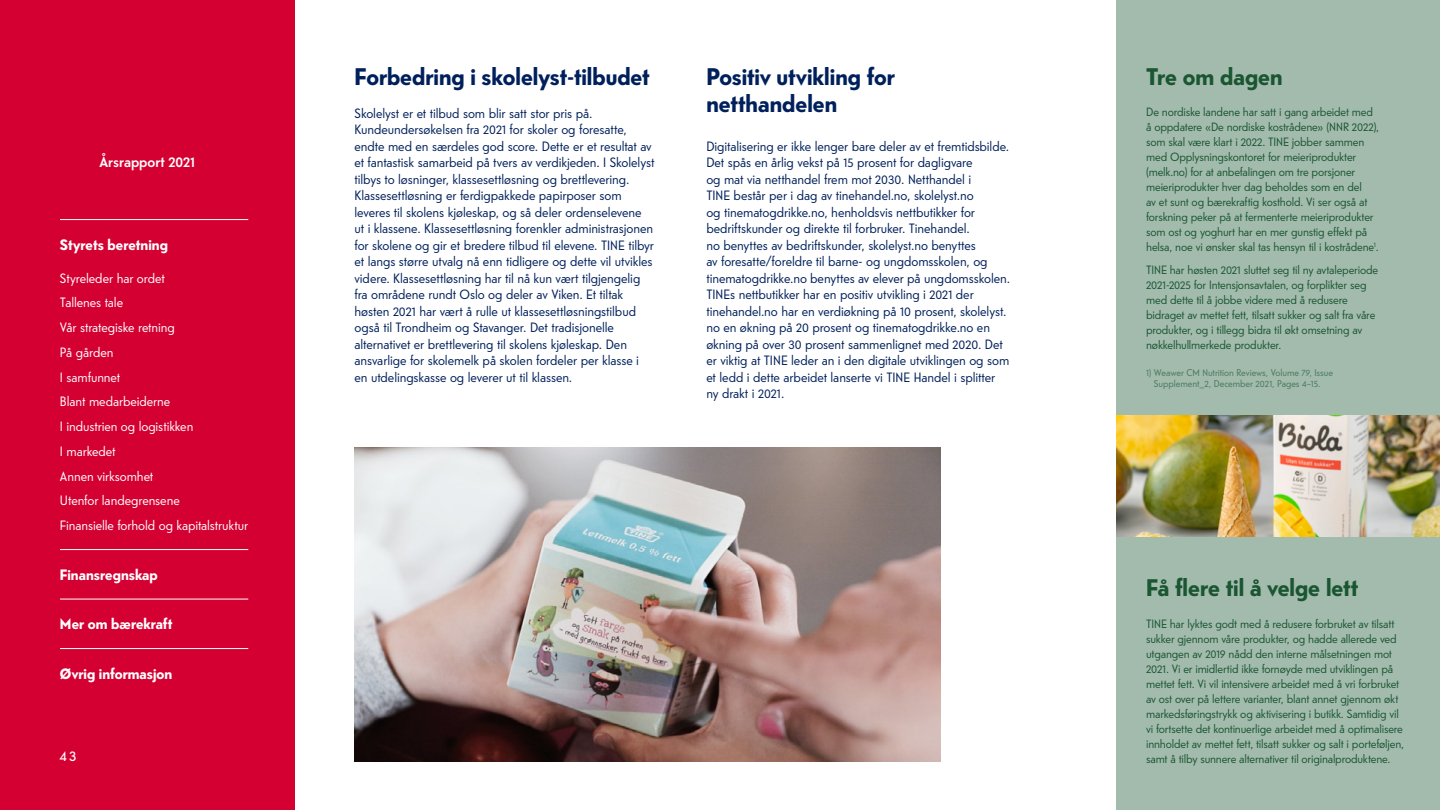
<style>
.page{position:relative;width:1440px;height:810px;background:#fff}
.page>*{position:absolute;margin:0;border:0;box-sizing:border-box;transform-origin:0 0}
.t1{font:700 24px/27px "Telefon";color:#00205b}
.t2{font:700 24px "Telefon";letter-spacing:-.005em;color:#1a5632}
.t3{font:700 15px "Telefon";color:#fff}
.t4{font:500 15px "Telefon";color:#fff}
.t5{font:13.5px/16.5px "Telefon Blond";letter-spacing:-.01em;color:#00205b}
.t6{font:13.5px/24.8px "Telefon Blond";letter-spacing:-.01em;color:#fff}
.t7{font:13.5px "Telefon";color:#fff}
.t8{font:12px/15px "Telefon Blond";letter-spacing:-.02em;color:#1a5632}
.t9{font:9.75px/11.2px "Telefon Blond";letter-spacing:-.005em;color:#48785b;text-align:center}
</style>
<div class="page">
<div style="left:0;top:0;width:295px;height:810px;background:#d50032"></div>
<hr style="left:60px;top:219px;width:188px;height:1px;background:#fff">
<hr style="left:60px;top:549px;width:188px;height:1px;background:#fff">
<hr style="left:60px;top:599px;width:188px;height:1px;background:#fff">
<hr style="left:60px;top:648px;width:188px;height:1px;background:#fff">
<img style="left:1116px;top:415px;width:324px;height:122px">
<div style="left:1116px;top:1px;width:324px;height:414px;background:#a3bbad"></div>
<div style="left:1116px;top:537px;width:324px;height:273px;background:#a3bbad"></div>
<img style="left:355px;top:448px;width:585px;height:313px">
<p class="t4" style="left:100px;top:151px;width:97px">Årsrapport 2021</p>
<p class="t3" style="left:60px;top:234px;width:109px">Styrets beretning</p>
<p class="t6" style="left:60px;top:265px;width:190px">Styreleder har ordet<br>Tallenes tale<br>Vår strategiske retning<br>På gården<br>I samfunnet<br>Blant medarbeiderne<br>I industrien og logistikken<br>I markedet<br>Annen virksomhet<br>Utenfor landegrensene<br>Finansielle forhold og kapitalstruktur</p>
<p class="t3" style="left:60px;top:564px;width:99px">Finansregnskap</p>
<p class="t3" style="left:60px;top:614px;width:114px">Mer om bærekraft</p>
<p class="t3" style="left:60px;top:663px;width:114px">Øvrig informasjon</p>
<p class="t7" style="left:60px;top:748px;width:18px">43</p>
<h1 class="t1" style="left:355px;top:62px;width:297px">Forbedring i skolelyst-tilbudet</h1>
<p class="t5" style="left:355px;top:105px;width:301px">Skolelyst er et tilbud som blir satt stor pris på.<br>Kundeundersøkelsen fra 2021 for skoler og foresatte, endte med en særdeles god score. Dette er et resultat av et fantastisk samarbeid på tvers av verdikjeden. I Skolelyst tilbys to løsninger, klassesettløsning og brettlevering.<br>Klassesettløsning er ferdigpakkede papirposer som leveres til skolens kjøleskap, og så deler ordenselevene ut i klassene. Klassesettløsning forenkler administrasjonen for skolene og gir et bredere tilbud til elevene. TINE tilbyr et langs større utvalg nå enn tidligere og dette vil utvikles videre. Klassesettløsning har til nå kun vært tilgjengelig fra områdene rundt Oslo og deler av Viken. Et tiltak høsten 2021 har vært å rulle ut klassesettløsningstilbud også til Trondheim og Stavanger. Det tradisjonelle alternativet er brettlevering til skolens kjøleskap. Den ansvarlige for skolemelk på skolen fordeler per klasse i en utdelingskasse og leverer ut til klassen.</p>
<h1 class="t1" style="left:706px;top:62px;width:190px">Positiv utvikling for netthandelen</h1>
<p class="t5" style="left:706px;top:138px;width:305px">Digitalisering er ikke lenger bare deler av et fremtidsbilde.<br>Det spås en årlig vekst på 15 prosent for dagligvare<br>og mat via netthandel frem mot 2030. Netthandel i<br>TINE består per i dag av tinehandel.no, skolelyst.no<br>og tinematogdrikke.no, henholdsvis nettbutikker for bedriftskunder og direkte til forbruker. Tinehandel.<br>no benyttes av bedriftskunder, skolelyst.no benyttes<br>av foresatte/foreldre til barne- og ungdomsskolen, og tinematogdrikke.no benyttes av elever på ungdomsskolen.<br>TINEs nettbutikker har en positiv utvikling i 2021 der tinehandel.no har en verdiøkning på 10 prosent, skolelyst. no en økning på 20 prosent og tinematogdrikke.no en økning på over 30 prosent sammenlignet med 2020. Det er viktig at TINE leder an i den digitale utviklingen og som et ledd i dette arbeidet lanserte vi TINE Handel i splitter ny drakt i 2021.</p>
<h1 class="t2" style="left:1146px;top:60px;width:138px">Tre om dagen</h1>
<p class="t8" style="left:1146px;top:104px;width:235px">De nordiske landene har satt i gang arbeidet med å oppdatere «De nordiske kostrådene» (NNR 2022), som skal være klart i 2022. TINE jobber sammen med Opplysningskontoret for meieriprodukter (melk.no) for at anbefalingen om tre porsjoner meieriprodukter hver dag beholdes som en del<br>av et sunt og bærekraftig kosthold. Vi ser også at forskning peker på at fermenterte meieriprodukter som ost og yoghurt har en mer gunstig effekt på helsa, noe vi ønsker skal tas hensyn til i kostrådene<sup>1</sup>.</p>
<p class="t8" style="left:1146px;top:263px;width:234px">TINE har høsten 2021 sluttet seg til ny avtaleperiode 2021-2025 for Intensjonsavtalen, og forplikter seg med dette til å jobbe videre med å redusere bidraget av mettet fett, tilsatt sukker og salt fra våre produkter, og i tillegg bidra til økt omsetning av nøkkelhullmerkede produkter.</p>
<p class="t9" style="left:1146px;top:366px;width:189px">1) Weawer CM Nutrition Reviews, Volume 79, Issue<br>Supplement_2, December 2021, Pages 4–15.</p>
<h1 class="t2" style="left:1146px;top:571px;width:214px">Få flere til å velge lett</h1>
<p class="t8" style="left:1146px;top:616px;width:259px">TINE har lyktes godt med å redusere forbruket av tilsatt sukker gjennom våre produkter, og hadde allerede ved utgangen av 2019 nådd den interne målsetningen mot 2021. Vi er imidlertid ikke fornøyde med utviklingen på mettet fett. Vi vil intensivere arbeidet med å vri forbruket av ost over på lettere varianter, blant annet gjennom økt markedsføringstrykk og aktivisering i butikk. Samtidig vil vi fortsette det kontinuerlige arbeidet med å optimalisere innholdet av mettet fett, tilsatt sukker og salt i porteføljen, samt å tilby sunnere alternativer til originalproduktene.</p>
</div>
